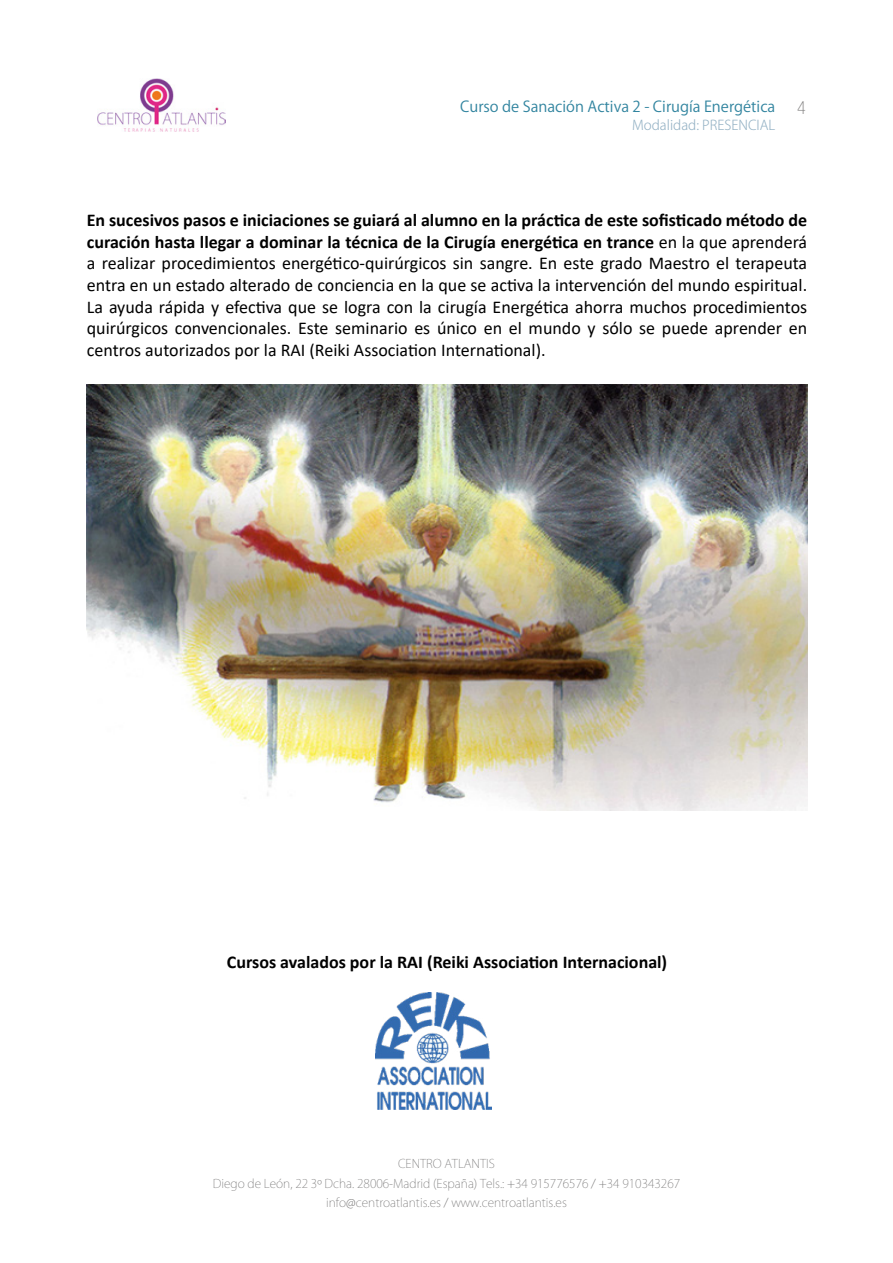
<style>
.page{position:relative;width:893px;height:1263px;background:#fff}
.page>*{position:absolute;margin:0;border:0;box-sizing:border-box;transform-origin:0 0}
.t1{font:18px/21.6px "Calibri";color:#000;text-align:justify}
.t2{font:700 18px "Calibri";color:#000}
.t3{font:100 condensed 18px "Helvetica Neue LT Std";color:#7c7b7b}
.t4{font:15px "Koz Go Pr 6 N";color:#31849f}
.t5{font:300 13.5px "Koz Go Pr 6 N";color:#93b1c4}
.t6{font:200 12px/19.5px "Koz Go Pr 6 N";color:#706f6f;text-align:center}
.s1{font-weight:700}
</style>
<div class="page">
<img style="left:98px;top:79px;width:128px;height:53px">
<img style="left:87px;top:385px;width:720px;height:425px">
<img style="left:376px;top:993px;width:115px;height:117px">
<p class="t4" style="left:460px;top:98px;width:317px">Curso de Sanación Activa 2 - Cirugía Energética</p>
<p class="t5" style="left:632px;top:117px;width:145px">Modalidad: PRESENCIAL</p>
<p class="t3" style="left:797px;top:97px;width:10px">4</p>
<p class="t1" style="left:87px;top:209px;width:722px"><span class="s1">En sucesivos pasos e iniciaciones se guiará al alumno en la práctica de este sofisticado método de curación hasta llegar a dominar la técnica de la Cirugía energética en trance</span> en la que aprenderá a realizar procedimientos energético-quirúrgicos sin sangre. En este grado Maestro el terapeuta entra en un estado alterado de conciencia en la que se activa la intervención del mundo espiritual.<br>La ayuda rápida y efectiva que se logra con la cirugía Energética ahorra muchos procedimientos quirúrgicos convencionales. Este seminario es único en el mundo y sólo se puede aprender en centros autorizados por la RAI (Reiki Association International).</p>
<p class="t2" style="left:227px;top:949px;width:442px">Cursos avalados por la RAI (Reiki Association Internacional)</p>
<p class="t6" style="left:213px;top:1154px;width:469px">CENTRO ATLANTIS<br>Diego de León, 22 3º Dcha. 28006-Madrid (España) Tels.: +34 915776576 / +34 910343267 info@centroatlantis.es / www.centroatlantis.es</p>
</div>
